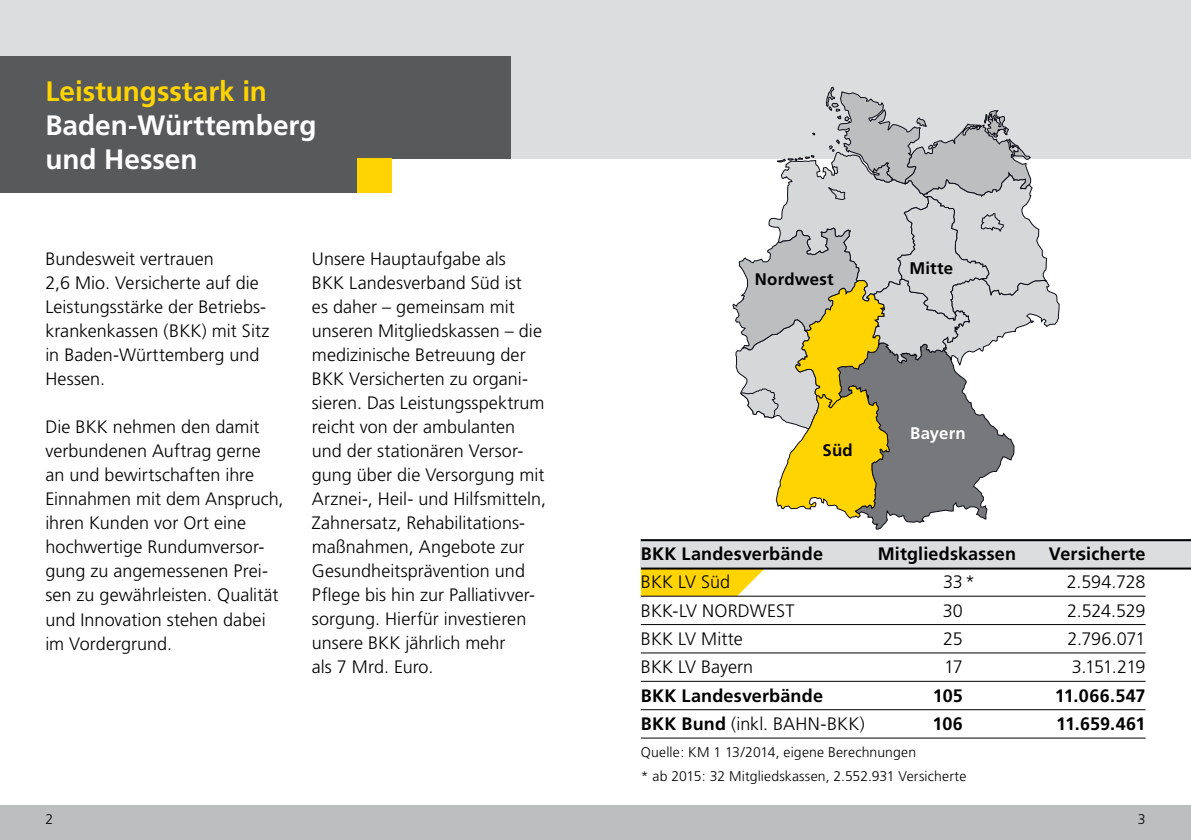
<style>
.page{position:relative;width:1191px;height:840px;background:#fff}
.page>*{position:absolute;margin:0;border:0;box-sizing:border-box;transform-origin:0 0}
.t1{font:700 28px/34px "Frutiger";color:#fff}
.t2{font:700 28px "Frutiger";color:#ffd400}
.t3{font:300 18px/24px "Frutiger";letter-spacing:.005em;color:#000}
.t4{font:700 18px "Frutiger";letter-spacing:.01em;color:#000}
.t5{font:700 16.8px "Frutiger";letter-spacing:.01em;color:#000}
.t6{font:700 16.8px "Frutiger";letter-spacing:.01em;color:#fff}
.t7{font:300 14px/24px "Frutiger";letter-spacing:.01em;color:#000}
.s1{font-weight:700}
</style>
<div class="page">
<div style="left:0;top:805px;width:1191px;height:34px;background:#bcbec0"></div>
<svg style="left:641px;top:569px;width:124px;height:26px;background:#f9d41c"></svg>
<div style="left:0;top:0;width:1191px;height:159px;background:#dcddde"></div>
<div style="left:0;top:57px;width:510px;height:102px;background:#58595b"></div>
<div style="left:0;top:125px;width:391px;height:68px;background:#58595b"></div>
<div style="left:357px;top:159px;width:34px;height:34px;background:#ffd400"></div>
<div style="left:641px;top:539px;width:550px;height:28px;background:#dcddde"></div>
<hr style="left:641px;top:737px;width:504px;height:1px;background:#000">
<hr style="left:641px;top:652px;width:504px;height:1px;background:#000">
<hr style="left:641px;top:680px;width:504px;height:1px;background:#000">
<hr style="left:641px;top:709px;width:504px;height:1px;background:#000">
<hr style="left:641px;top:624px;width:504px;height:1px;background:#000">
<hr style="left:641px;top:595px;width:504px;height:1px;background:#000">
<hr style="left:641px;top:567px;width:550px;height:2px;background:#000">
<hr style="left:641px;top:539px;width:550px;height:2px;background:#000">
<svg style="left:732px;top:86px;width:327px;height:443px"></svg>
<h1 class="t2" style="left:45px;top:75px;width:223px">Leistungsstark in</h1>
<h1 class="t1" style="left:45px;top:108px;width:273px">Baden-Württemberg und Hessen</h1>
<p class="t3" style="left:45px;top:247px;width:226px">Bundesweit vertrauen<br>2,6 Mio. Versicherte auf die<br>Leistungsstärke der Betriebs&shy;krankenkassen (BKK) mit Sitz in Baden-Württemberg und<br>Hessen.</p>
<p class="t3" style="left:45px;top:415px;width:240px">Die BKK nehmen den damit verbundenen Auftrag gerne an und bewirtschaften ihre<br>Einnahmen mit dem Anspruch, ihren Kunden vor Ort eine hochwertige Rundumversor&shy;gung zu angemessenen Prei&shy;sen zu gewährleisten. Qualität und Innovation stehen dabei im Vordergrund.</p>
<p class="t3" style="left:312px;top:247px;width:236px">Unsere Hauptaufgabe als<br>BKK Landesverband Süd ist<br>es daher – gemeinsam mit unseren Mitgliedskassen – die medizinische Betreuung der<br>BKK Versicherten zu organi&shy;sieren. Das Leistungsspektrum reicht von der ambulanten und der stationären Versor&shy;gung über die Versorgung mit<br>Arznei-, Heil- und Hilfsmitteln,<br>Zahnersatz, Rehabilitations&shy;maßnahmen, Angebote zur<br>Gesundheitsprävention und<br>Pflege bis hin zur Palliativver&shy;sorgung. Hierfür investieren unsere BKK jährlich mehr<br>als 7 Mrd. Euro.</p>
<p class="t5" style="left:755px;top:269px;width:80px">Nordwest</p>
<p class="t5" style="left:822px;top:440px;width:32px">Süd</p>
<p class="t5" style="left:909px;top:258px;width:45px">Mitte</p>
<p class="t6" style="left:910px;top:423px;width:57px">Bayern</p>
<p class="t4" style="left:641px;top:542px;width:184px">BKK Landesverbände</p>
<p class="t4" style="left:877px;top:542px;width:140px">Mitgliedskassen</p>
<p class="t4" style="left:1048px;top:542px;width:98px">Versicherte</p>
<p class="t3" style="left:641px;top:569px;width:91px">BKK LV Süd</p>
<p class="t3" style="left:943px;top:569px;width:34px">33*</p>
<p class="t3" style="left:1067px;top:569px;width:80px">2.594.728</p>
<p class="t3" style="left:641px;top:598px;width:155px">BKK-LV NORDWEST</p>
<p class="t3" style="left:942px;top:598px;width:22px">30</p>
<p class="t3" style="left:1067px;top:598px;width:80px">2.524.529</p>
<p class="t3" style="left:641px;top:626px;width:103px">BKK LV Mitte</p>
<p class="t3" style="left:943px;top:626px;width:21px">25</p>
<p class="t3" style="left:1067px;top:626px;width:80px">2.796.071</p>
<p class="t3" style="left:641px;top:654px;width:114px">BKK LV Bayern</p>
<p class="t3" style="left:944px;top:654px;width:20px">17</p>
<p class="t3" style="left:1071px;top:654px;width:75px">3.151.219</p>
<p class="t4" style="left:641px;top:684px;width:184px">BKK Landesverbände</p>
<p class="t4" style="left:933px;top:684px;width:32px">105</p>
<p class="t4" style="left:1054px;top:684px;width:92px">11.066.547</p>
<p class="t3" style="left:641px;top:711px;width:225px"><span class="s1">BKK Bund</span> (inkl. BAHN-BKK)</p>
<p class="t4" style="left:932px;top:712px;width:32px">106</p>
<p class="t4" style="left:1056px;top:712px;width:91px">11.659.461</p>
<p class="t7" style="left:641px;top:740px;width:327px">Quelle: KM 1 13/2014, eigene Berechnungen<br>* ab 2015: 32 Mitgliedskassen, 2.552.931 Versicherte</p>
<p class="t7" style="left:45px;top:807px;width:9px">2</p>
<p class="t7" style="left:1137px;top:807px;width:9px">3</p>
</div>
